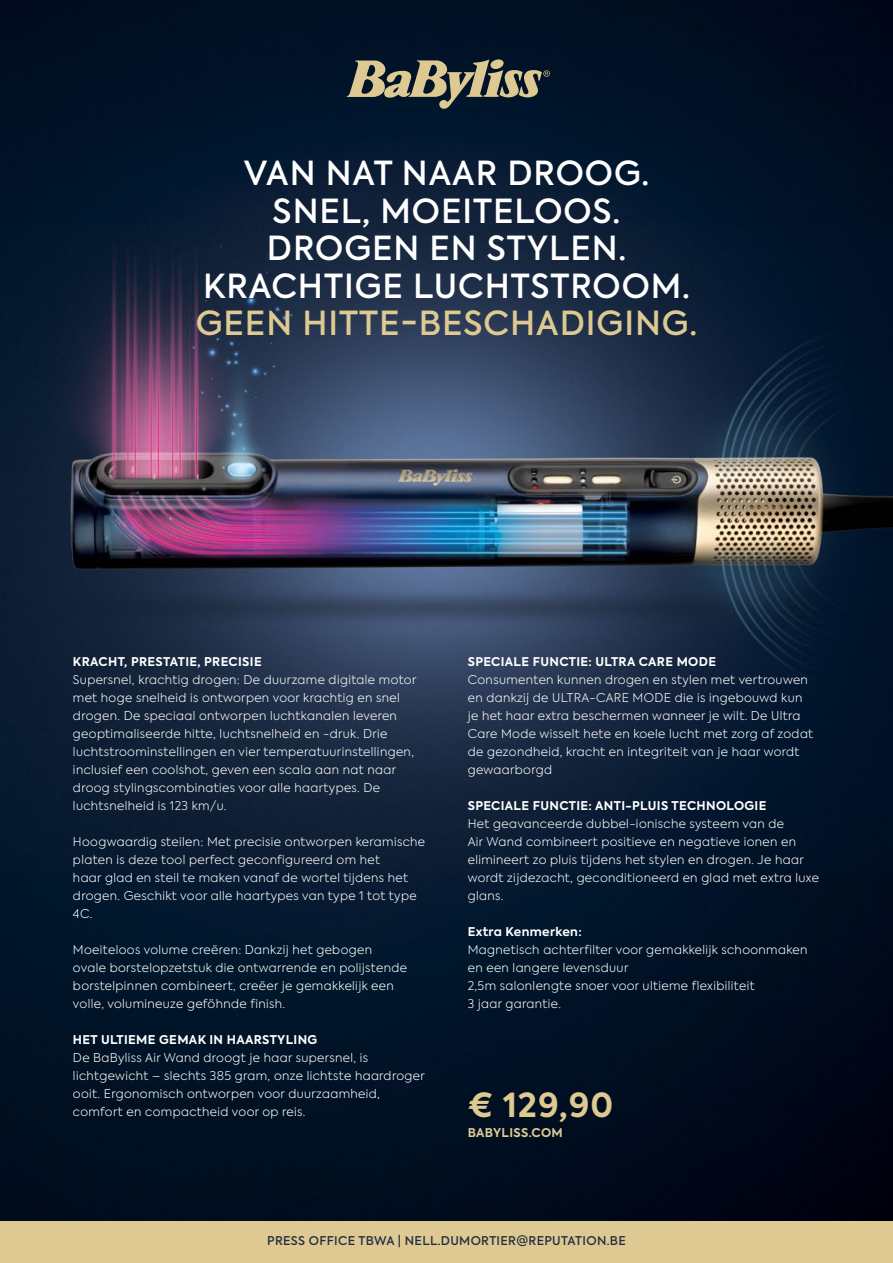
<style>
.page{position:relative;width:893px;height:1263px;background:#fff}
.page>*{position:absolute;margin:0;border:0;box-sizing:border-box;transform-origin:0 0}
.t1{font:500 33px/37.5px "Axiforma";letter-spacing:.03em;color:#fff;text-align:center}
.t2{font:500 33px "Axiforma";letter-spacing:.03em;color:#ddc991}
.t3{font:700 33px "Axiforma";color:#ddc991}
.t4{font:300 12px/18px "Axiforma";letter-spacing:.03em;color:#fff}
.t5{font:700 12px "Axiforma";letter-spacing:.03em;color:#fff}
.t6{font:500 12px "Axiforma";letter-spacing:.03em;color:#202e42}
.t7{font:700 12px "Axiforma";letter-spacing:.03em;color:#ddc991}
</style>
<div class="page">
<img style="left:0;top:0;width:893px;height:1221px">
<div style="left:0;top:1221px;width:893px;height:42px;background:#ddc991"></div>
<svg style="left:346px;top:59px;width:204px;height:50px;background:#595c53"></svg>
<h1 class="t1" style="left:203px;top:155px;width:488px">VAN NAT NAAR DROOG.<br>SNEL, MOEITELOOS.<br>DROGEN EN STYLEN.<br>KRACHTIGE LUCHTSTROOM.</h1>
<h1 class="t2" style="left:196px;top:301px;width:503px">GEEN HITTE-BESCHADIGING.</h1>
<p class="t5" style="left:73px;top:653px;width:190px">KRACHT, PRESTATIE, PRECISIE</p>
<p class="t4" style="left:73px;top:671px;width:345px">Supersnel, krachtig drogen: De duurzame digitale motor met hoge snelheid is ontworpen voor krachtig en snel drogen. De speciaal ontworpen luchtkanalen leveren geoptimaliseerde hitte, luchtsnelheid en -druk. Drie luchtstroominstellingen en vier temperatuurinstellingen, inclusief een coolshot, geven een scala aan nat naar droog stylingscombinaties voor alle haartypes. De luchtsnelheid is 123 km/u.</p>
<p class="t4" style="left:73px;top:833px;width:354px">Hoogwaardig steilen: Met precisie ontworpen keramische platen is deze tool perfect geconfigureerd om het<br>haar glad en steil te maken vanaf de wortel tijdens het drogen. Geschikt voor alle haartypes van type 1 tot type 4C.</p>
<p class="t4" style="left:73px;top:941px;width:335px">Moeiteloos volume creëren: Dankzij het gebogen ovale borstelopzetstuk die ontwarrende en polijstende borstelpinnen combineert, creëer je gemakkelijk een volle, volumineuze geföhnde finish.</p>
<p class="t5" style="left:73px;top:1031px;width:246px">HET ULTIEME GEMAK IN HAARSTYLING</p>
<p class="t4" style="left:73px;top:1049px;width:353px">De BaByliss Air Wand droogt je haar supersnel, is lichtgewicht – slechts 385 gram, onze lichtste haardroger ooit. Ergonomisch ontworpen voor duurzaamheid, comfort en compactheid voor op reis.</p>
<p class="t5" style="left:468px;top:653px;width:250px">SPECIALE FUNCTIE: ULTRA CARE MODE</p>
<p class="t4" style="left:468px;top:671px;width:347px">Consumenten kunnen drogen en stylen met vertrouwen en dankzij de ULTRA-CARE MODE die is ingebouwd kun je het haar extra beschermen wanneer je wilt. De Ultra Care Mode wisselt hete en koele lucht met zorg af zodat de gezondheid, kracht en integriteit van je haar wordt gewaarborgd</p>
<p class="t5" style="left:468px;top:797px;width:300px">SPECIALE FUNCTIE: ANTI-PLUIS TECHNOLOGIE</p>
<p class="t4" style="left:468px;top:815px;width:353px">Het geavanceerde dubbel-ionische systeem van de<br>Air Wand combineert positieve en negatieve ionen en elimineert zo pluis tijdens het stylen en drogen. Je haar wordt zijdezacht, geconditioneerd en glad met extra luxe glans.</p>
<p class="t5" style="left:468px;top:923px;width:115px">Extra Kenmerken:</p>
<p class="t4" style="left:468px;top:941px;width:341px">Magnetisch achterfilter voor gemakkelijk schoonmaken en een langere levensduur<br>2,5m salonlengte snoer voor ultieme flexibiliteit<br>3 jaar garantie.</p>
<h1 class="t3" style="left:468px;top:1083px;width:147px">€ 129,90</h1>
<p class="t7" style="left:468px;top:1124px;width:97px">BABYLISS.COM</p>
<p class="t6" style="left:267px;top:1233px;width:360px">PRESS OFFICE TBWA | NELL.DUMORTIER@REPUTATION.BE</p>
</div>
